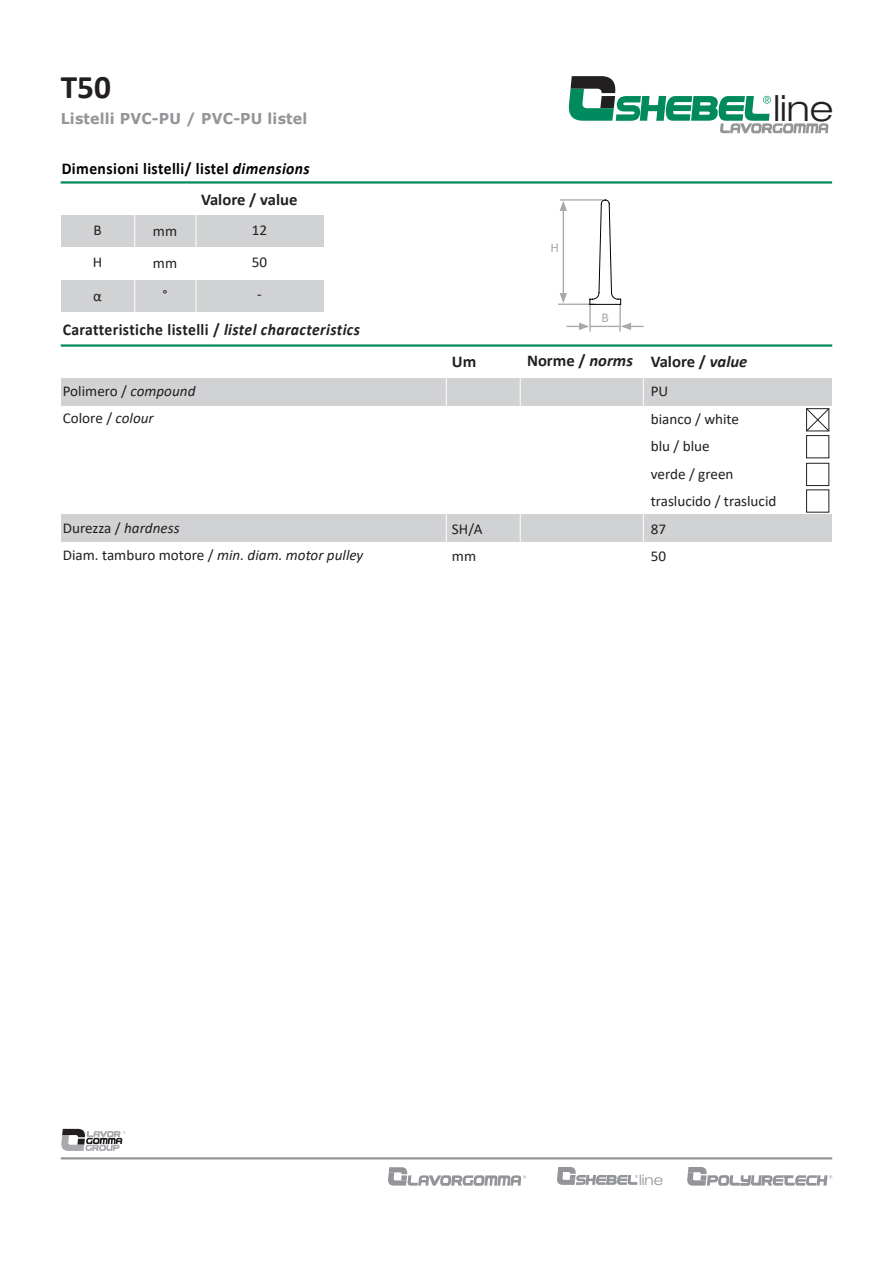
<style>
.page{position:relative;width:893px;height:1263px;background:#fff}
.page>*{position:absolute;margin:0;border:0;box-sizing:border-box;transform-origin:0 0}
.t1{font:300 expanded 36px "Helvetica Neue LT Std";color:#231f20}
.t2{font:700 33px "Calibri";color:#231f20}
.t3{font:700 16.5px "Calibri";letter-spacing:.01em;color:#231f20;scale:.95 1}
.t4{font:700 16.5px "Calibri";letter-spacing:.01em;color:#231f20}
.t5{font:700 16.5px "Calibri";letter-spacing:.025em;color:#000;scale:.95 1}
.t6{font:15px "Calibri";color:#231f20}
.t7{font:italic 15px "Calibri";color:#231f20}
.t8{font:700 15px "Verdana";letter-spacing:.01em;color:#939598;scale:.95 1}
.t9{font:300 expanded 14.55px "Helvetica Neue LT Std";color:#939598}
.t10{font:13.5px "Calibri";color:#a8a9ad}
.s1{font-style:italic}
.s2{font-style:normal}
</style>
<div class="page">
<div style="left:61px;top:215px;width:262px;height:32px;background:#d1d2d4"></div>
<div style="left:61px;top:279px;width:262px;height:32px;background:#d1d2d4"></div>
<div style="left:61px;top:378px;width:771px;height:27px;background:#d1d2d4"></div>
<div style="left:61px;top:514px;width:771px;height:28px;background:#d1d2d4"></div>
<hr style="left:134px;top:213px;width:1px;height:98px;background:#fff">
<hr style="left:196px;top:214px;width:1px;height:97px;background:#fff">
<hr style="left:643px;top:378px;width:1px;height:191px;background:#fff">
<hr style="left:520px;top:378px;width:1px;height:191px;background:#fff">
<hr style="left:446px;top:378px;width:1px;height:191px;background:#fff">
<svg style="left:568px;top:76px;width:260px;height:57px"></svg>
<hr style="left:61px;top:1157px;width:771px;height:2px;background:#939598">
<svg style="left:61px;top:1129px;width:64px;height:22px"></svg>
<svg style="left:388px;top:1167px;width:138px;height:19px"></svg>
<svg style="left:557px;top:1167px;width:81px;height:18px"></svg>
<svg style="left:687px;top:1167px;width:145px;height:19px"></svg>
<hr style="left:61px;top:344px;width:771px;height:3px;background:#008a5e">
<hr style="left:61px;top:181px;width:771px;height:3px;background:#008a5e">
<div style="left:806px;top:463px;width:23px;height:23px;border:1px solid #231f20"></div>
<div style="left:806px;top:435px;width:23px;height:23px;border:1px solid #231f20"></div>
<svg style="left:806px;top:408px;width:24px;height:24px"></svg>
<hr style="left:560px;top:199px;width:43px;height:2px;background:#a8a9ad">
<hr style="left:558px;top:304px;width:38px;height:1px;background:#a8a9ad">
<hr style="left:563px;top:209px;width:1px;height:86px;background:#a8a9ad">
<svg style="left:560px;top:293px;width:7px;height:10px"></svg>
<svg style="left:560px;top:201px;width:7px;height:10px"></svg>
<svg style="left:621px;top:323px;width:23px;height:7px"></svg>
<hr style="left:589px;top:305px;width:2px;height:27px;background:#a8a9ad">
<hr style="left:619px;top:305px;width:2px;height:27px;background:#a8a9ad">
<svg style="left:589px;top:199px;width:33px;height:106px"></svg>
<svg style="left:566px;top:323px;width:23px;height:7px"></svg>
<hr style="left:590px;top:326px;width:30px;height:1px;background:#a8a9ad">
<p class="t2" style="left:61px;top:63px;width:52px">T50</p>
<p class="t8" style="left:61px;top:108px;width:261px">Listelli PVC-PU / PVC-PU listel</p>
<p class="t5" style="left:62px;top:157px;width:263px">Dimensioni listelli/ listel <span class="s1">dimensions</span></p>
<p class="t6" style="left:93px;top:219px;width:10px">B</p>
<p class="t6" style="left:93px;top:252px;width:11px">H</p>
<p class="t6" style="left:93px;top:285px;width:10px">α</p>
<p class="t6" style="left:153px;top:220px;width:26px">mm</p>
<p class="t6" style="left:153px;top:253px;width:26px">mm</p>
<p class="t6" style="left:162px;top:285px;width:7px">°</p>
<p class="t4" style="left:201px;top:188px;width:98px">Valore / value</p>
<p class="t6" style="left:252px;top:219px;width:17px">12</p>
<p class="t6" style="left:252px;top:252px;width:17px">50</p>
<p class="t6" style="left:257px;top:284px;width:6px">-</p>
<p class="t3" style="left:63px;top:318px;width:314px">Caratteristiche listelli / <span class="s1">listel characteristics</span></p>
<p class="t6" style="left:63px;top:381px;width:134px">Polimero / <span class="s1">compound</span></p>
<p class="t6" style="left:63px;top:408px;width:93px">Colore / <span class="s1">colour</span></p>
<p class="t6" style="left:63px;top:517px;width:118px">Durezza / <span class="s1">hardness</span></p>
<p class="t7" style="left:63px;top:544px;width:302px"><span class="s2">Diam. tamburo motore /</span> min. diam. motor pulley</p>
<p class="t1" style="left:774px;top:87px;width:61px">line</p>
<p class="t10" style="left:550px;top:239px;width:10px">H</p>
<p class="t10" style="left:601px;top:309px;width:9px">B</p>
<p class="t4" style="left:452px;top:349px;width:26px">Um</p>
<p class="t4" style="left:527px;top:349px;width:107px">Norme / <span class="s1">norms</span></p>
<p class="t4" style="left:651px;top:349px;width:98px">Valore / <span class="s1">value</span></p>
<p class="t6" style="left:452px;top:518px;width:32px">SH/A</p>
<p class="t6" style="left:452px;top:546px;width:26px">mm</p>
<p class="t6" style="left:651px;top:381px;width:19px">PU</p>
<p class="t6" style="left:651px;top:408px;width:90px">bianco / white</p>
<p class="t6" style="left:651px;top:436px;width:61px">blu / blue</p>
<p class="t6" style="left:651px;top:463px;width:84px">verde / green</p>
<p class="t6" style="left:651px;top:491px;width:127px">traslucido / traslucid</p>
<p class="t6" style="left:651px;top:518px;width:17px">87</p>
<p class="t6" style="left:651px;top:546px;width:17px">50</p>
<p class="t9" style="left:639px;top:1171px;width:25px">line</p>
</div>
